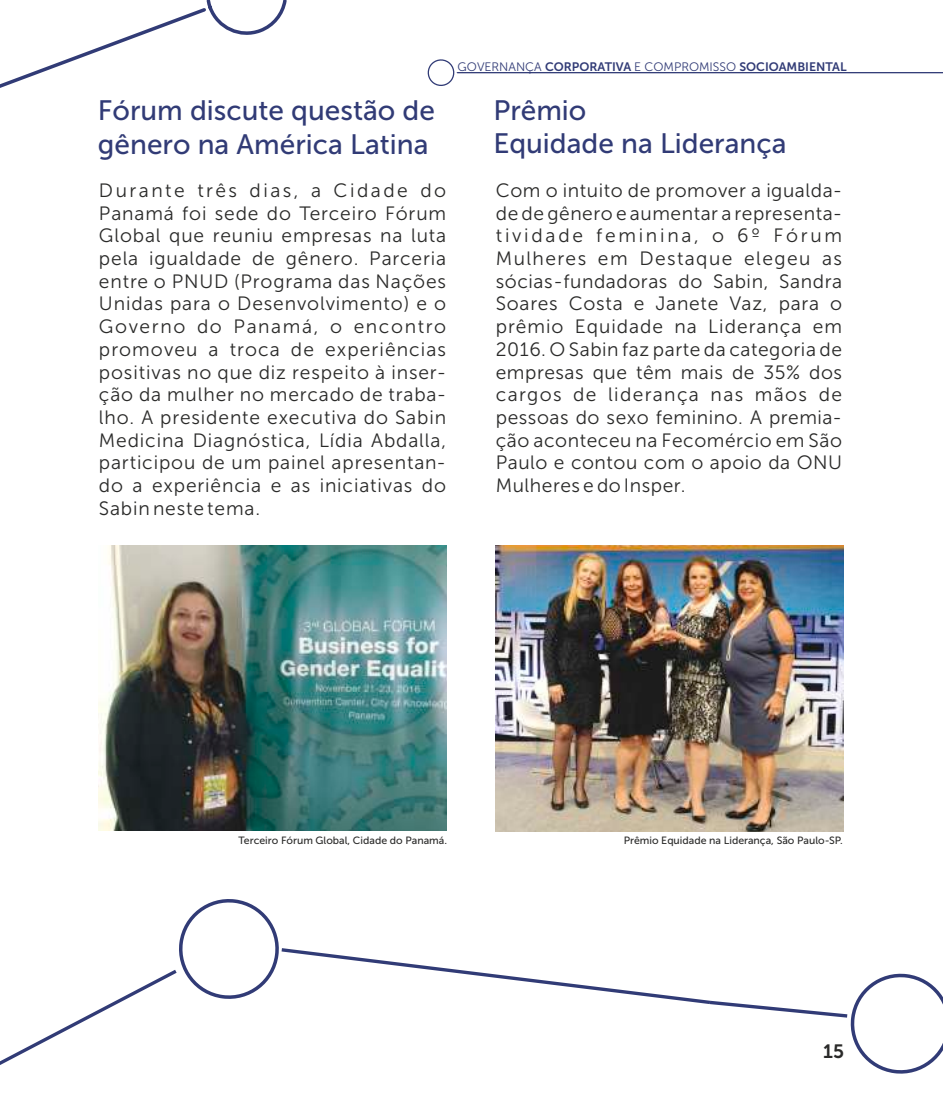
<style>
.page{position:relative;width:943px;height:1117px;background:#fff}
.page>*{position:absolute;margin:0;border:0;box-sizing:border-box;transform-origin:0 0}
.t1{font:28px/33.6px "Museo Sans 500";color:#313b76}
.t2{font:19.25px/22.8px "Museo Sans 300";letter-spacing:.035em;color:#2a2a29;text-align:justify}
.t3{font:19.25px "Museo Sans 700";color:#2a2a29}
.t4{font:12.25px "Museo Sans 700";color:#313b76}
.t5{font:10.5px "Museo Sans 500";color:#2a2a29}
.s1{font-family:"Museo Sans 300"}
</style>
<div class="page">
<img style="left:99px;top:545px;width:347px;height:285px">
<img style="left:496px;top:545px;width:347px;height:286px">
<svg style="left:0;top:899px;width:943px;height:175px"></svg>
<svg style="left:0;top:0;width:287px;height:88px"></svg>
<svg style="left:427px;top:59px;width:28px;height:27px"></svg>
<hr style="left:457px;top:72px;width:486px;height:1px;background:#313b76">
<h1 class="t1" style="left:98px;top:96px;width:338px">Fórum discute questão de gênero na América Latina</h1>
<p class="t2" style="left:99px;top:181px;width:349px">Durante três dias, a Cidade do Panamá foi sede do Terceiro Fórum Global que reuniu empresas na luta pela igualdade de gênero. Parceria entre o PNUD (Programa das Nações Unidas para o Desenvolvimento) e o Governo do Panamá, o encontro promoveu a troca de experiências positivas no que diz respeito à inser&shy;ção da mulher no mercado de traba&shy;lho. A presidente executiva do Sabin Medicina Diagnóstica, Lídia Abdalla, participou de um painel apresentan&shy;do a experiência e as iniciativas do Sabin neste tema.</p>
<p class="t4" style="left:457px;top:61px;width:390px"><span class="s1">GOVERNANÇA</span> CORPORATIVA <span class="s1">E COMPROMISSO</span> SOCIOAMBIENTAL</p>
<h1 class="t1" style="left:493px;top:96px;width:295px">Prêmio<br>Equidade na Liderança</h1>
<p class="t2" style="left:496px;top:181px;width:348px">Com o intuito de promover a igualda&shy;de de gênero e aumentar a representa&shy;tividade feminina, o 6º Fórum Mulheres em Destaque elegeu as sócias-fundadoras do Sabin, Sandra Soares Costa e Janete Vaz, para o prêmio Equidade na Liderança em 2016. O Sabin faz parte da categoria de empresas que têm mais de 35% dos cargos de liderança nas mãos de pessoas do sexo feminino. A premia&shy;ção aconteceu na Fecomércio em São Paulo e contou com o apoio da ONU Mulheres e do Insper.</p>
<p class="t5" style="left:239px;top:836px;width:210px">Terceiro Fórum Global, Cidade do Panamá.</p>
<p class="t5" style="left:623px;top:836px;width:221px">Prêmio Equidade na Liderança, São Paulo-SP.</p>
<p class="t3" style="left:823px;top:1043px;width:22px">15</p>
</div>
